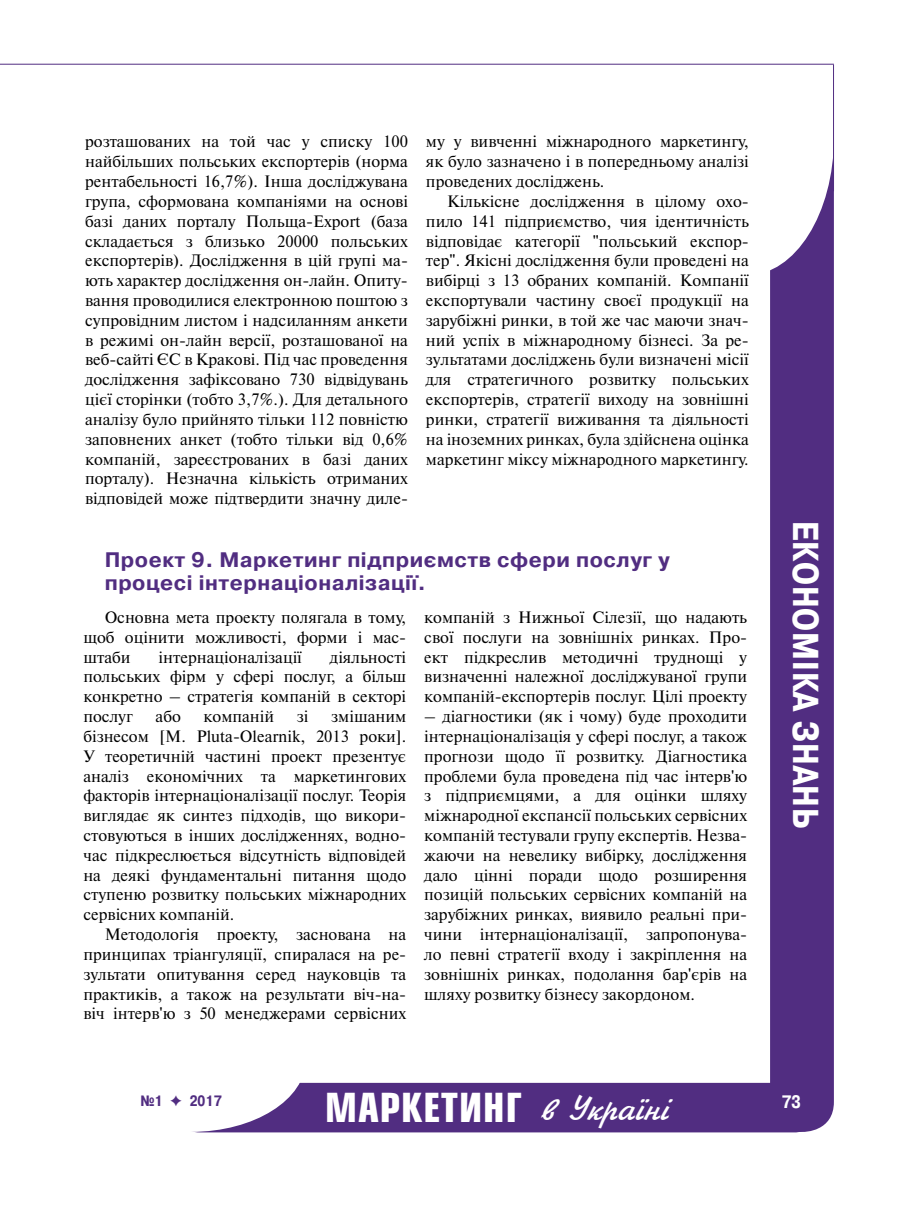
<style>
.page{position:relative;width:919px;height:1217px;background:#fff}
.page>*{position:absolute;margin:0;border:0;box-sizing:border-box;transform-origin:0 0}
.t1{font:700 39px "Europe Cond";letter-spacing:.025em;color:#fff}
.t2{font:700 36px "Pragmatica Cond C";letter-spacing:.025em;color:#fff}
.t3{font:700 21px/23.1px "Pragmatica C";letter-spacing:.025em;color:#512d81}
.t4{font:700 18px "Pragmatica Cond C";color:#fff}
.t5{font:16.5px/19.8px "Newton C";color:#000;text-align:justify}
.t6{font:700 15px "Pragmatica Cond C";color:#512d81}
.s1{font-family:"Jikharev";font-weight:400;font-size:36px}
.s2{font-family:"Dixieland";font-weight:400}
</style>
<div class="page">
<div style="left:770px;top:111px;width:63px;height:1020px;background:#512d81;border-radius:30px"></div>
<div style="left:661px;top:0;width:172px;height:275px;background:#fff;border-radius:50%"></div>
<div style="left:177px;top:1082px;width:641px;height:50px;background:#512d81;border-radius:22px"></div>
<div style="left:76px;top:986px;width:230px;height:145px;background:#fff;border-radius:50%"></div>
<hr style="left:0;top:64px;width:833px;height:1px;background:#512d81">
<hr style="left:833px;top:65px;width:1px;height:126px;background:#512d81">
<p class="t5" style="left:85px;top:132px;width:324px">розташованих на той час у списку 100 найбільших польських експортерів (норма рентабельності 16,7%). Інша досліджувана група, сформована компаніями на основі базі даних порталу Польща-Export (база складається з близько 20000 польських експортерів). Дослідження в цій групі ма&shy;ють характер дослідження он-лайн. Опиту&shy;вання проводилися електронною поштою з супровідним листом і надсиланням анкети в режимі он-лайн версії, розташованої на веб-сайті ЄС в Кракові. Під час проведення дослідження зафіксовано 730 відвідувань цієї сторінки (тобто 3,7%.). Для детального аналізу було прийнято тільки 112 повністю заповнених анкет (тобто тільки від 0,6% компаній, зареєстрованих в базі даних порталу). Незначна кількість отриманих відповідей може підтвердити значну диле-</p>
<p class="t5" style="left:426px;top:132px;width:324px">му у вивченні міжнародного маркетингу, як було зазначено і в попередньому аналізі проведених досліджень.</p>
<p class="t5" style="left:426px;top:191px;width:324px;text-indent:21px">Кількісне дослідження в цілому охо&shy;пило 141 підприємство, чия ідентичність відповідає категорії "польський експор&shy;тер". Якісні дослідження були проведені на вибірці з 13 обраних компаній. Компанії експортували частину своєї продукції на зарубіжні ринки, в той же час маючи знач&shy;ний успіх в міжнародному бізнесі. За ре&shy;зультатами досліджень були визначені місії для стратегичного розвитку польських експортерів, стратегії виходу на зовнішні ринки, стратегії виживання та діяльності на іноземних ринках, була здійснена оцінка маркетинг міксу міжнародного маркетингу.</p>
<p class="t3" style="left:105px;top:548px;width:566px">Проект 9. Маркетинг підприємств сфери послуг у процесі інтернаціоналізації.</p>
<p class="t5" style="left:424px;top:607px;width:324px">компаній з Нижньої Сілезії, що надають свої послуги на зовнішніх ринках. Про&shy;ект підкреслив методичні труднощі у визначенні належної досліджуваної групи компаній-експортерів послуг. Цілі проекту</p>
<p class="t5" style="left:424px;top:706px;width:324px">– діагностики (як і чому) буде проходити інтернаціоналізація у сфері послуг, а також прогнози щодо її розвитку. Діагностика проблеми була проведена під час інтерв'ю з підприємцями, а для оцінки шляху міжнародної експансії польських сервісних компаній тестували групу експертів. Незва&shy;жаючи на невелику вибірку, дослідження дало цінні поради щодо розширення позицій польських сервісних компаній на зарубіжних ринках, виявило реальні при&shy;чини інтернаціоналізації, запропонува&shy;ло певні стратегії входу і закріплення на зовнішніх ринках, подолання бар'єрів на шляху розвитку бізнесу закордоном.</p>
<p class="t5" style="left:83px;top:607px;width:324px;text-indent:21px">Основна мета проекту полягала в тому, щоб оцінити можливості, форми і мас&shy;штаби</p>
<p class="t5" style="left:83px;top:647px;width:324px;text-indent:246px">діяльності польських фірм у сфері послуг, а більш конкретно – стратегія компаній в секторі послуг</p>
<p class="t5" style="left:159px;top:647px;width:145px">інтернаціоналізації</p>
<p class="t5" style="left:156px;top:706px;width:27px">або</p>
<p class="t5" style="left:203px;top:706px;width:72px">компаній</p>
<p class="t5" style="left:297px;top:706px;width:13px">зі</p>
<p class="t5" style="left:83px;top:706px;width:324px;text-indent:248px">змішаним бізнесом [М. Pluta-Olearnik, 2013 роки].<br>У теоретичній частині проект презентує аналіз економічних та маркетингових факторів інтернаціоналізації послуг. Теорія виглядає як синтез підходів, що викори&shy;стовуються в інших дослідженнях, водно&shy;час підкреслюється відсутність відповідей на деякі фундаментальні питання щодо ступеню розвитку польських міжнародних сервісних компаній.</p>
<p class="t5" style="left:83px;top:924px;width:324px;text-indent:21px">Методологія проекту, заснована на принципах тріангуляції, спиралася на ре&shy;зультати опитування серед науковців та практиків, а також на результати віч-на&shy;віч інтерв'ю з 50 менеджерами сервісних</p>
<h2 class="t2" style="left:825px;top:521px;width:308px;rotate:90deg">Економіка знань</h2>
<h1 class="t1" style="left:325px;top:1081px;width:345px">МАРКЕТИНГ <span class="s1">в Україні</span></h1>
<p class="t6" style="left:140px;top:1091px;width:83px">№1 <span class="s2">F</span> 2017</p>
<p class="t4" style="left:782px;top:1090px;width:20px">73</p>
</div>
